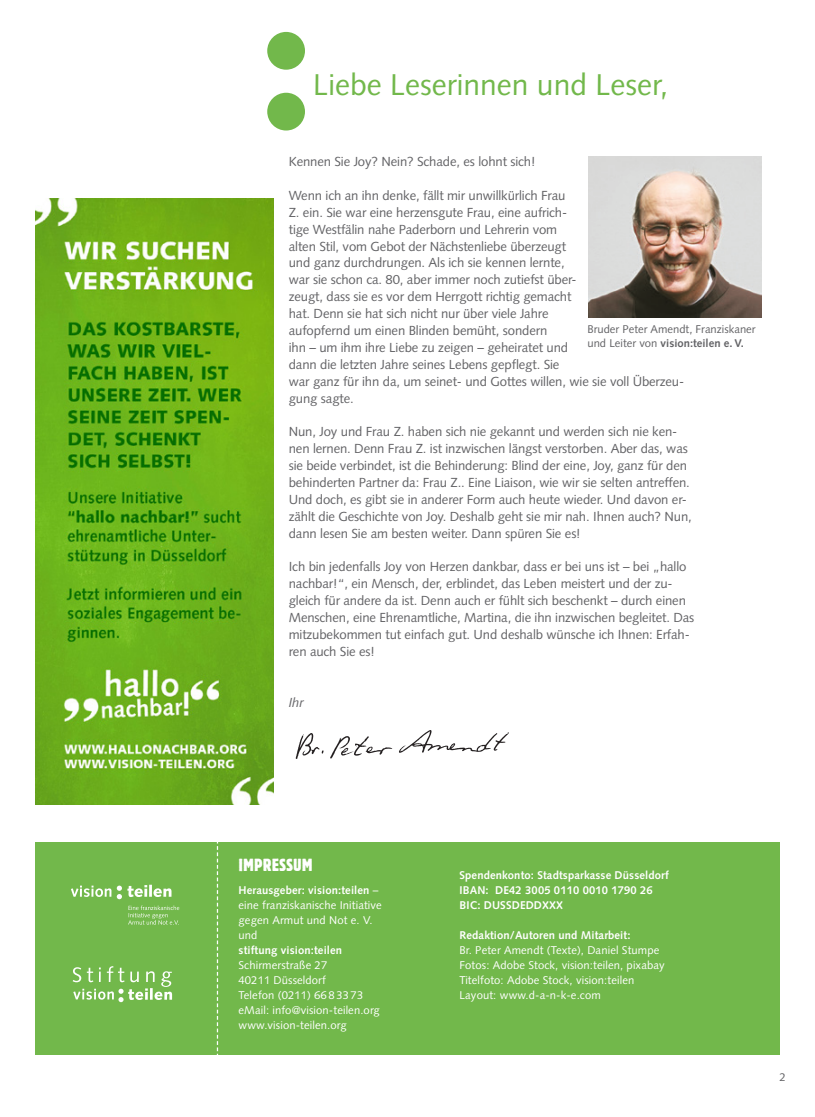
<style>
.page{position:relative;width:815px;height:1117px;background:#fff}
.page>*{position:absolute;margin:0;border:0;box-sizing:border-box;transform-origin:0 0}
.t1{font:30px "Syntax";color:#72b84b}
.t2{font:700 condensed 17.5px "Bannertype 1";letter-spacing:.01em;color:#fff}
.t3{font:13.12px/16.9px "Syntax";letter-spacing:-.01em;color:#636366}
.t4{font:italic 13.12px "Syntax";color:#636366}
.t5{font:11.25px/15px "Syntax";letter-spacing:.01em;color:#fff}
.t6{font:700 11.25px/15px "Syntax";letter-spacing:.01em;color:#fff}
.t7{font:11.25px/13.5px "Syntax";color:#636366}
.s1{font-weight:700}
</style>
<div class="page">
<img style="left:588px;top:156px;width:174px;height:162px">
<div style="left:35px;top:842px;width:745px;height:212px;background:#72b84b"></div>
<img style="left:73px;top:966px;width:99px;height:20px">
<img style="left:128px;top:988px;width:44px;height:11px">
<img style="left:73px;top:988px;width:41px;height:11px">
<svg style="left:118px;top:988px;width:6px;height:13px"></svg>
<svg style="left:71px;top:885px;width:40px;height:11px"></svg>
<svg style="left:128px;top:905px;width:51px;height:19px"></svg>
<svg style="left:117px;top:884px;width:55px;height:15px"></svg>
<svg style="left:217px;top:842px;width:1px;height:212px"></svg>
<img style="left:295px;top:730px;width:214px;height:29px">
<div style="left:267px;top:93px;width:38px;height:37px;background:#72b84b;border-radius:50%"></div>
<div style="left:267px;top:32px;width:38px;height:38px;background:#72b84b;border-radius:50%"></div>
<img style="left:35px;top:199px;width:238px;height:605px">
<h1 class="t1" style="left:313px;top:67px;width:356px">Liebe Leserinnen und Leser,</h1>
<p class="t3" style="left:289px;top:153px;width:248px">Kennen Sie Joy? Nein? Schade, es lohnt sich!</p>
<p class="t3" style="left:289px;top:187px;width:397px">Wenn ich an ihn denke, fällt mir unwillkürlich Frau<br>Z. ein. Sie war eine herzensgute Frau, eine aufrich-<br>tige Westfälin nahe Paderborn und Lehrerin vom<br>alten Stil, vom Gebot der Nächstenliebe überzeugt<br>und ganz durchdrungen. Als ich sie kennen lernte,<br>war sie schon ca. 80, aber immer noch zutiefst über-<br>zeugt, dass sie es vor dem Herrgott richtig gemacht<br>hat. Denn sie hat sich nicht nur über viele Jahre<br>aufopfernd um einen Blinden bemüht, sondern<br>ihn – um ihm ihre Liebe zu zeigen – geheiratet und<br>dann die letzten Jahre seines Lebens gepflegt. Sie<br>war ganz für ihn da, um seinet- und Gottes willen, wie sie voll Überzeu&shy;gung sagte.</p>
<p class="t3" style="left:289px;top:423px;width:405px">Nun, Joy und Frau Z. haben sich nie gekannt und werden sich nie ken&shy;nen lernen. Denn Frau Z. ist inzwischen längst verstorben. Aber das, was sie beide verbindet, ist die Behinderung: Blind der eine, Joy, ganz für den behinderten Partner da: Frau Z.. Eine Liaison, wie wir sie selten antreffen.<br>Und doch, es gibt sie in anderer Form auch heute wieder. Und davon er&shy;zählt die Geschichte von Joy. Deshalb geht sie mir nah. Ihnen auch? Nun, dann lesen Sie am besten weiter. Dann spüren Sie es!</p>
<p class="t3" style="left:289px;top:558px;width:407px">Ich bin jedenfalls Joy von Herzen dankbar, dass er bei uns ist – bei „hallo nachbar!“, ein Mensch, der, erblindet, das Leben meistert und der zu&shy;gleich für andere da ist. Denn auch er fühlt sich beschenkt – durch einen Menschen, eine Ehrenamtliche, Martina, die ihn inzwischen begleitet. Das mitzubekommen tut einfach gut. Und deshalb wünsche ich Ihnen: Erfah&shy;ren auch Sie es!</p>
<p class="t7" style="left:587px;top:323px;width:170px">Bruder Peter Amendt, Franziskaner und Leiter von <span class="s1">vision:teilen e. V.</span></p>
<p class="t4" style="left:289px;top:694px;width:17px">Ihr</p>
<h2 class="t2" style="left:239px;top:855px;width:76px">IMPRESSUM</h2>
<p class="t5" style="left:239px;top:882px;width:145px"><span class="s1">Herausgeber: vision:teilen</span> – eine franziskanische Initiative gegen Armut und Not e. V. und</p>
<p class="t6" style="left:239px;top:942px;width:105px">stiftung vision:teilen</p>
<p class="t5" style="left:239px;top:957px;width:143px">Schirmerstraße 27<br>40211 Düsseldorf<br>Telefon (0211) 66 8 33 73 eMail: info@vision-teilen.org www.vision-teilen.org</p>
<p class="t6" style="left:459px;top:867px;width:211px">Spendenkonto: Stadtsparkasse Düsseldorf<br>IBAN: DE42 3005 0110 0010 1790 26<br>BIC: DUSSDEDDXXX</p>
<p class="t6" style="left:459px;top:927px;width:173px">Redaktion/Autoren und Mitarbeit:</p>
<p class="t5" style="left:459px;top:942px;width:207px">Br. Peter Amendt (Texte), Daniel Stumpe Fotos: Adobe Stock, vision:teilen, pixabay Titelfoto: Adobe Stock, vision:teilen Layout: www.d-a-n-k-e.com</p>
<p class="t7" style="left:780px;top:1069px;width:8px">2</p>
</div>
